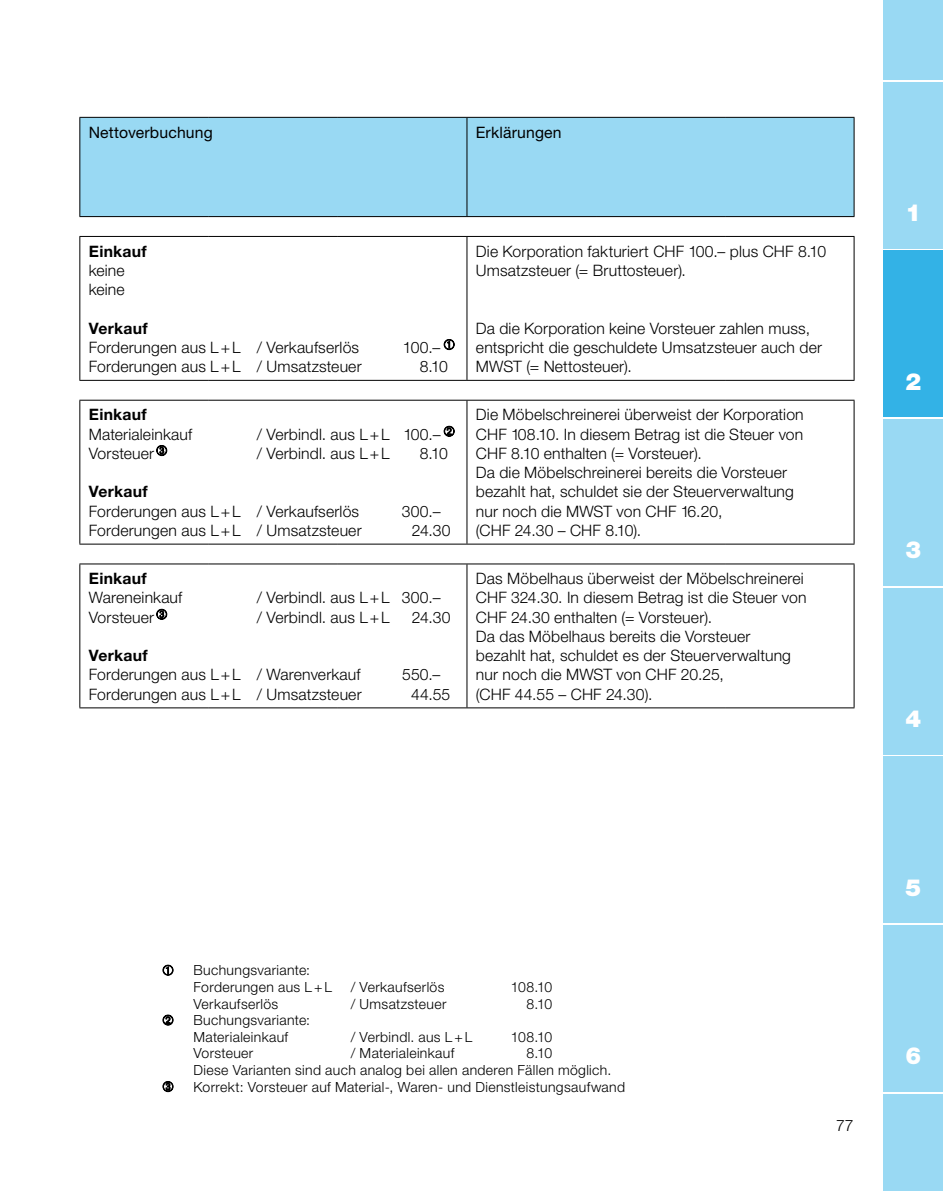
<style>
.page{position:relative;width:943px;height:1191px;background:#fff}
.page>*{position:absolute;margin:0;border:0;box-sizing:border-box;transform-origin:0 0}
.t1{font:900 23.62px "Helvetica Neue LT Pro";color:#fff}
.t2{font:300 15.75px/19.2px "Helvetica Neue LT Pro";letter-spacing:.01em;color:#000}
.t3{font:700 15.75px "Helvetica Neue LT Pro";letter-spacing:.015em;color:#000}
.t4{font:15.75px "Helvetica Neue LT Pro";letter-spacing:.01em;color:#000}
.t5{font:300 14px/16.6px "Helvetica Neue LT Pro";letter-spacing:.025em;color:#000}
</style>
<div class="page">
<div style="left:883px;top:0;width:60px;height:79px;background:#99d9f3"></div>
<div style="left:883px;top:82px;width:60px;height:166px;background:#99d9f3"></div>
<div style="left:883px;top:251px;width:60px;height:166px;background:#33b2e6"></div>
<div style="left:883px;top:419px;width:60px;height:166px;background:#99d9f3"></div>
<div style="left:883px;top:588px;width:60px;height:166px;background:#99d9f3"></div>
<div style="left:883px;top:756px;width:60px;height:167px;background:#99d9f3"></div>
<div style="left:883px;top:925px;width:60px;height:166px;background:#99d9f3"></div>
<div style="left:883px;top:1094px;width:60px;height:97px;background:#99d9f3"></div>
<div style="left:80px;top:118px;width:773px;height:98px;background:#99d9f3"></div>
<hr style="left:79px;top:117px;width:130px;height:1px;background:#000">
<hr style="left:79px;top:118px;width:1px;height:98px;background:#000">
<hr style="left:209px;top:117px;width:129px;height:1px;background:#000">
<hr style="left:338px;top:117px;width:129px;height:1px;background:#000">
<hr style="left:467px;top:117px;width:129px;height:1px;background:#000">
<hr style="left:466px;top:118px;width:1px;height:98px;background:#000">
<hr style="left:596px;top:117px;width:129px;height:1px;background:#000">
<hr style="left:725px;top:117px;width:129px;height:1px;background:#000">
<hr style="left:853px;top:118px;width:1px;height:98px;background:#000">
<hr style="left:79px;top:216px;width:130px;height:1px;background:#000">
<hr style="left:209px;top:216px;width:129px;height:1px;background:#000">
<hr style="left:338px;top:216px;width:129px;height:1px;background:#000">
<hr style="left:467px;top:216px;width:129px;height:1px;background:#000">
<hr style="left:596px;top:216px;width:129px;height:1px;background:#000">
<hr style="left:725px;top:216px;width:129px;height:1px;background:#000">
<hr style="left:79px;top:236px;width:130px;height:1px;background:#000">
<hr style="left:79px;top:237px;width:1px;height:143px;background:#000">
<hr style="left:209px;top:236px;width:129px;height:1px;background:#000">
<hr style="left:338px;top:236px;width:129px;height:1px;background:#000">
<hr style="left:467px;top:236px;width:129px;height:1px;background:#000">
<hr style="left:466px;top:237px;width:1px;height:143px;background:#000">
<hr style="left:596px;top:236px;width:129px;height:1px;background:#000">
<hr style="left:725px;top:236px;width:129px;height:1px;background:#000">
<hr style="left:853px;top:237px;width:1px;height:143px;background:#000">
<hr style="left:79px;top:380px;width:130px;height:1px;background:#000">
<hr style="left:209px;top:380px;width:129px;height:1px;background:#000">
<hr style="left:338px;top:380px;width:129px;height:1px;background:#000">
<hr style="left:467px;top:380px;width:129px;height:1px;background:#000">
<hr style="left:596px;top:380px;width:129px;height:1px;background:#000">
<hr style="left:725px;top:380px;width:129px;height:1px;background:#000">
<hr style="left:79px;top:400px;width:130px;height:1px;background:#000">
<hr style="left:79px;top:400px;width:1px;height:143px;background:#000">
<hr style="left:209px;top:400px;width:129px;height:1px;background:#000">
<hr style="left:338px;top:400px;width:129px;height:1px;background:#000">
<hr style="left:467px;top:400px;width:129px;height:1px;background:#000">
<hr style="left:466px;top:400px;width:1px;height:143px;background:#000">
<hr style="left:596px;top:400px;width:129px;height:1px;background:#000">
<hr style="left:725px;top:400px;width:129px;height:1px;background:#000">
<hr style="left:853px;top:400px;width:1px;height:143px;background:#000">
<hr style="left:79px;top:543px;width:130px;height:1px;background:#000">
<hr style="left:209px;top:543px;width:129px;height:1px;background:#000">
<hr style="left:338px;top:543px;width:129px;height:1px;background:#000">
<hr style="left:467px;top:543px;width:129px;height:1px;background:#000">
<hr style="left:596px;top:543px;width:129px;height:1px;background:#000">
<hr style="left:725px;top:543px;width:129px;height:1px;background:#000">
<hr style="left:79px;top:563px;width:130px;height:1px;background:#000">
<hr style="left:79px;top:564px;width:1px;height:143px;background:#000">
<hr style="left:209px;top:563px;width:129px;height:1px;background:#000">
<hr style="left:338px;top:563px;width:129px;height:1px;background:#000">
<hr style="left:467px;top:563px;width:129px;height:1px;background:#000">
<hr style="left:466px;top:564px;width:1px;height:143px;background:#000">
<hr style="left:596px;top:563px;width:129px;height:1px;background:#000">
<hr style="left:725px;top:563px;width:129px;height:1px;background:#000">
<hr style="left:853px;top:564px;width:1px;height:143px;background:#000">
<hr style="left:79px;top:707px;width:130px;height:1px;background:#000">
<hr style="left:209px;top:707px;width:129px;height:1px;background:#000">
<hr style="left:338px;top:707px;width:129px;height:1px;background:#000">
<hr style="left:467px;top:707px;width:129px;height:1px;background:#000">
<hr style="left:596px;top:707px;width:129px;height:1px;background:#000">
<hr style="left:725px;top:707px;width:129px;height:1px;background:#000">
<p class="t4" style="left:89px;top:122px;width:125px">Nettoverbuchung</p>
<p class="t4" style="left:476px;top:122px;width:87px">Erklärungen</p>
<p class="t3" style="left:89px;top:241px;width:59px">Einkauf</p>
<p class="t2" style="left:89px;top:260px;width:37px">keine keine</p>
<p class="t3" style="left:89px;top:318px;width:60px">Verkauf</p>
<p class="t2" style="left:89px;top:337px;width:272px">Forderungen aus L+L / Verkaufserlös</p>
<p class="t2" style="left:403px;top:337px;width:53px">100.– ➀</p>
<p class="t2" style="left:89px;top:356px;width:274px">Forderungen aus L+L / Umsatzsteuer</p>
<p class="t2" style="left:420px;top:356px;width:30px">8.10</p>
<p class="t3" style="left:89px;top:405px;width:59px">Einkauf</p>
<p class="t2" style="left:89px;top:424px;width:105px">Materialeinkauf</p>
<p class="t2" style="left:257px;top:424px;width:199px">/ Verbindl. aus L+L 100.– ➁</p>
<p class="t2" style="left:89px;top:443px;width:80px">Vorsteuer➂</p>
<p class="t2" style="left:257px;top:443px;width:134px">/ Verbindl. aus L+L</p>
<p class="t2" style="left:420px;top:443px;width:30px">8.10</p>
<p class="t3" style="left:89px;top:482px;width:60px">Verkauf</p>
<p class="t2" style="left:89px;top:501px;width:272px">Forderungen aus L+L / Verkaufserlös</p>
<p class="t2" style="left:402px;top:501px;width:40px">300.–</p>
<p class="t2" style="left:89px;top:520px;width:274px">Forderungen aus L+L / Umsatzsteuer</p>
<p class="t2" style="left:412px;top:520px;width:40px">24.30</p>
<p class="t3" style="left:89px;top:569px;width:59px">Einkauf</p>
<p class="t2" style="left:89px;top:588px;width:95px">Wareneinkauf</p>
<p class="t2" style="left:257px;top:588px;width:185px">/ Verbindl. aus L+L 300.–</p>
<p class="t2" style="left:89px;top:607px;width:80px">Vorsteuer➂</p>
<p class="t2" style="left:257px;top:607px;width:134px">/ Verbindl. aus L+L</p>
<p class="t2" style="left:412px;top:607px;width:40px">24.30</p>
<p class="t3" style="left:89px;top:646px;width:60px">Verkauf</p>
<p class="t2" style="left:89px;top:665px;width:273px">Forderungen aus L+L / Warenverkauf</p>
<p class="t2" style="left:402px;top:665px;width:40px">550.–</p>
<p class="t2" style="left:89px;top:684px;width:274px">Forderungen aus L+L / Umsatzsteuer</p>
<p class="t2" style="left:411px;top:684px;width:41px">44.55</p>
<p class="t2" style="left:476px;top:241px;width:352px">Die Korporation fakturiert CHF 100.– plus CHF 8.10<br>Umsatzsteuer (= Bruttosteuer).</p>
<p class="t2" style="left:476px;top:318px;width:347px">Da die Korporation keine Vorsteuer zahlen muss, entspricht die geschuldete Umsatzsteuer auch der<br>MWST (= Nettosteuer).</p>
<p class="t2" style="left:476px;top:405px;width:329px">Die Möbelschreinerei überweist der Korporation CHF 108.10. In diesem Betrag ist die Steuer von CHF 8.10 enthalten (= Vorsteuer).<br>Da die Möbelschreinerei bereits die Vorsteuer bezahlt hat, schuldet sie der Steuerverwaltung nur noch die MWST von CHF 16.20,<br>(CHF 24.30 – CHF 8.10).</p>
<p class="t2" style="left:476px;top:568px;width:332px">Das Möbelhaus überweist der Möbelschreinerei CHF 324.30. In diesem Betrag ist die Steuer von CHF 24.30 enthalten (= Vorsteuer).<br>Da das Möbelhaus bereits die Vorsteuer<br>bezahlt hat, schuldet es der Steuerverwaltung nur noch die MWST von CHF 20.25,<br>(CHF 44.55 – CHF 24.30).</p>
<h1 class="t1" style="left:905px;top:198px;width:17px">1</h1>
<h1 class="t1" style="left:905px;top:367px;width:17px">2</h1>
<h1 class="t1" style="left:905px;top:536px;width:17px">3</h1>
<h1 class="t1" style="left:905px;top:704px;width:17px">4</h1>
<p class="t5" style="left:193px;top:961px;width:140px">Buchungsvariante:<br>Forderungen aus L+L</p>
<p class="t5" style="left:351px;top:978px;width:95px">/ Verkaufserlös</p>
<p class="t5" style="left:511px;top:978px;width:43px">108.10</p>
<p class="t5" style="left:193px;top:995px;width:86px">Verkaufserlös</p>
<p class="t5" style="left:351px;top:995px;width:97px">/ Umsatzsteuer</p>
<p class="t5" style="left:526px;top:995px;width:27px">8.10</p>
<p class="t5" style="left:193px;top:1011px;width:118px">Buchungsvariante:<br>Materialeinkauf</p>
<p class="t5" style="left:351px;top:1028px;width:123px">/ Verbindl. aus L+L</p>
<p class="t5" style="left:511px;top:1028px;width:43px">108.10</p>
<p class="t5" style="left:193px;top:1045px;width:61px">Vorsteuer</p>
<p class="t5" style="left:351px;top:1045px;width:105px">/ Materialeinkauf</p>
<p class="t5" style="left:193px;top:1045px;width:419px;text-indent:333px">8.10<br>Diese Varianten sind auch analog bei allen anderen Fällen möglich.</p>
<p class="t5" style="left:193px;top:1078px;width:433px">Korrekt: Vorsteuer auf Material-, Waren- und Dienstleistungsaufwand</p>
<h1 class="t1" style="left:905px;top:873px;width:17px">5</h1>
<p class="t2" style="left:836px;top:1115px;width:19px">77</p>
<h1 class="t1" style="left:905px;top:1042px;width:17px">6</h1>
</div>
